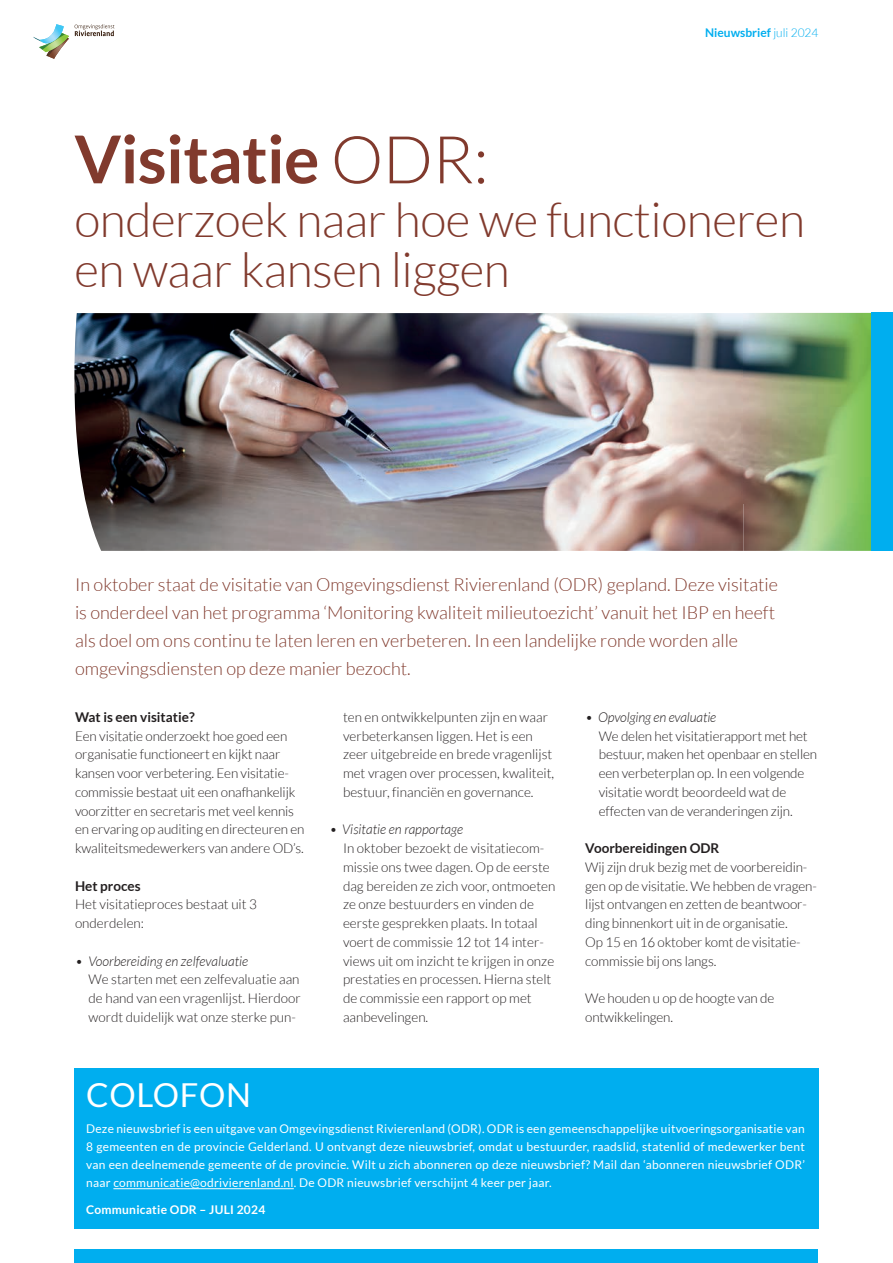
<style>
.page{position:relative;width:893px;height:1263px;background:#fff}
.page>*{position:absolute;margin:0;border:0;box-sizing:border-box;transform-origin:0 0}
.t1{font:700 66px "Lato";letter-spacing:-.01em;color:#813a2d}
.t2{font:300 48px/49.5px "Lato";letter-spacing:-.01em;color:#813a2d}
.t3{font:33px "Lato";letter-spacing:.02em;color:#fff}
.t4{font:300 18px/28px "Lato";color:#813a2d}
.t5{font:300 13.5px/18.8px "Lato";letter-spacing:-.01em;color:#231f20}
.t6{font:italic 300 13.5px "Lato";color:#231f20}
.t7{font:700 13.5px "Lato";color:#231f20}
.t8{font:12px/18px "Lato";letter-spacing:.02em;color:#fff;text-align:justify}
.t9{font:700 12px "Lato";letter-spacing:.02em;color:#fff}
.t10{font:700 12px "Lato";color:#00aeef}
.s1{font-weight:300}
</style>
<div class="page">
<div style="left:74px;top:1249px;width:744px;height:14px;background:#00aeef"></div>
<svg style="left:75px;top:24px;width:39px;height:12px"></svg>
<svg style="left:33px;top:34px;width:36px;height:25px"></svg>
<img style="left:39px;top:24px;width:25px;height:19px">
<div style="left:74px;top:1068px;width:745px;height:161px;background:#00aeef"></div>
<hr style="left:113px;top:1188px;width:181px;height:1px;background:#fff">
<img style="left:74px;top:313px;width:669px;height:238px">
<img style="left:743px;top:313px;width:128px;height:238px">
<div style="left:871px;top:313px;width:22px;height:238px;background:#00aeef"></div>
<p class="t10" style="left:705px;top:27px;width:115px">Nieuwsbrief <span class="s1">juli 2024</span></p>
<h1 class="t1" style="left:74px;top:131px;width:416px">Visitatie <span class="s1">ODR:</span></h1>
<h2 class="t2" style="left:74px;top:199px;width:732px">onderzoek naar hoe we functioneren en waar kansen liggen</h2>
<p class="t4" style="left:75px;top:571px;width:705px">In oktober staat de visitatie van Omgevingsdienst Rivierenland (ODR) gepland. Deze visitatie is onderdeel van het programma ‘Monitoring kwaliteit milieutoezicht’ vanuit het IBP en heeft als doel om ons continu te laten leren en verbeteren. In een landelijke ronde worden alle omgevingsdiensten op deze manier bezocht.</p>
<p class="t7" style="left:75px;top:711px;width:121px">Wat is een visitatie?</p>
<p class="t5" style="left:75px;top:727px;width:231px">Een visitatie onderzoekt hoe goed een organisatie functioneert en kijkt naar kansen voor verbetering. Een visitatie&shy;commissie bestaat uit een onafhankelijk voorzitter en secretaris met veel kennis en ervaring op auditing en directeuren en kwaliteitsmedewerkers van andere OD’s.</p>
<p class="t7" style="left:75px;top:880px;width:67px">Het proces</p>
<p class="t5" style="left:75px;top:896px;width:184px">Het visitatieproces bestaat uit 3 onderdelen:</p>
<p class="t6" style="left:75px;top:956px;width:175px">• Voorbereiding en zelfevaluatie</p>
<p class="t5" style="left:88px;top:971px;width:214px;text-align:justify">We starten met een zelfevaluatie aan de hand van een vragenlijst. Hierdoor wordt duidelijk wat onze sterke pun-</p>
<p class="t5" style="left:343px;top:709px;width:213px">ten en ontwikkelpunten zijn en waar verbeterkansen liggen. Het is een zeer uitgebreide en brede vragenlijst met vragen over processen, kwaliteit, bestuur, financiën en governance.</p>
<p class="t6" style="left:329px;top:824px;width:135px">• Visitatie en rapportage</p>
<p class="t5" style="left:343px;top:840px;width:214px">In oktober bezoekt de visitatiecom&shy;missie ons twee dagen. Op de eerste dag bereiden ze zich voor, ontmoeten ze onze bestuurders en vinden de eerste gesprekken plaats. In totaal voert de commissie 12 tot 14 inter&shy;views uit om inzicht te krijgen in onze prestaties en processen. Hierna stelt de commissie een rapport op met aanbevelingen.</p>
<p class="t6" style="left:585px;top:712px;width:132px">• Opvolging en evaluatie</p>
<p class="t5" style="left:599px;top:727px;width:220px">We delen het visitatierapport met het bestuur, maken het openbaar en stellen een verbeterplan op. In een volgende visitatie wordt beoordeeld wat de effecten van de veranderingen zijn.</p>
<p class="t7" style="left:585px;top:842px;width:136px">Voorbereidingen ODR</p>
<p class="t5" style="left:585px;top:859px;width:233px">Wij zijn druk bezig met de voorbereidin&shy;gen op de visitatie. We hebben de vragen&shy;lijst ontvangen en zetten de beantwoor&shy;ding binnenkort uit in de organisatie.<br>Op 15 en 16 oktober komt de visitatie&shy;commissie bij ons langs.</p>
<p class="t5" style="left:585px;top:990px;width:190px">We houden u op de hoogte van de ontwikkelingen.</p>
<h3 class="t3" style="left:86px;top:1081px;width:166px">COLOFON</h3>
<p class="t8" style="left:86px;top:1121px;width:720px">Deze nieuwsbrief is een uitgave van Omgevingsdienst Rivierenland (ODR). ODR is een gemeenschappelijke uitvoeringsorganisatie van 8 gemeenten en de provincie Gelderland. U ontvangt deze nieuwsbrief, omdat u bestuurder, raadslid, statenlid of medewerker bent van een deelnemende gemeente of de provincie. Wilt u zich abonneren op deze nieuwsbrief? Mail dan ‘abonneren nieuwsbrief ODR’ naar communicatie@odrivierenland.nl. De ODR nieuwsbrief verschijnt 4 keer per jaar.</p>
<p class="t9" style="left:86px;top:1205px;width:181px">Communicatie ODR – JULI 2024</p>
</div>
